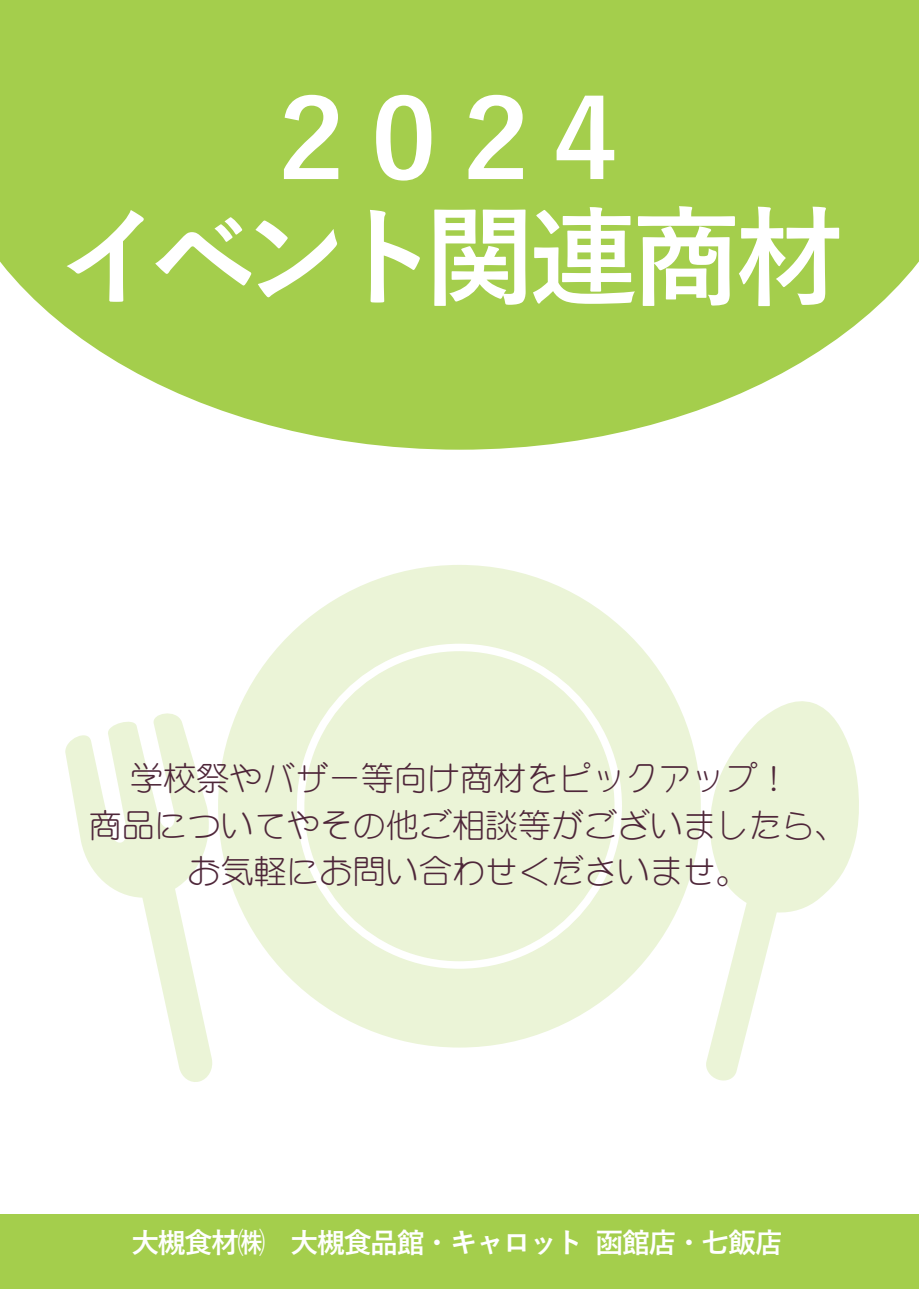
<style>
.page{position:relative;width:919px;height:1289px;background:#fff}
.page>*{position:absolute;margin:0;border:0;box-sizing:border-box;transform-origin:0 0}
.t1{font:700 108.6px/118.6px "Yu Gothic";letter-spacing:-.15em;color:#fff;text-align:center}
.t2{font:33px/46.5px "DF Maru Gothic Lt WIN RKSJ H";color:#4e2639;text-align:center}
.t3{font:700 27.9px "Yu Gothic";letter-spacing:-.05em;color:#fff}
</style>
<div class="page">
<svg style="left:65px;top:713px;width:147px;height:369px"></svg>
<svg style="left:706px;top:701px;width:152px;height:379px;fill:#ebf4d7"></svg>
<div style="left:218px;top:565px;width:482px;height:482px;background:#ebf4d7;border-radius:50%"></div>
<div style="left:297px;top:643px;width:325px;height:325px;border:8px solid #fff;border-radius:50%"></div>
<svg style="left:0;top:0;width:918px;height:449px;background:#aed361"></svg>
<div style="left:0;top:1214px;width:918px;height:74px;background:#a4ce4c"></div>
<h1 class="t1" style="left:56px;top:82px;width:788px">２０２４<br>イベント関連商材</h1>
<p class="t2" style="left:89px;top:755px;width:761px">学校祭やバザー等向け商材をピックアップ！<br>商品についてやその他ご相談等がございましたら、お気軽にお問い合わせくださいませ。</p>
<p class="t3" style="left:131px;top:1226px;width:652px">大槻食材㈱　大槻食品館・キャロット 函館店・七飯店</p>
</div>
